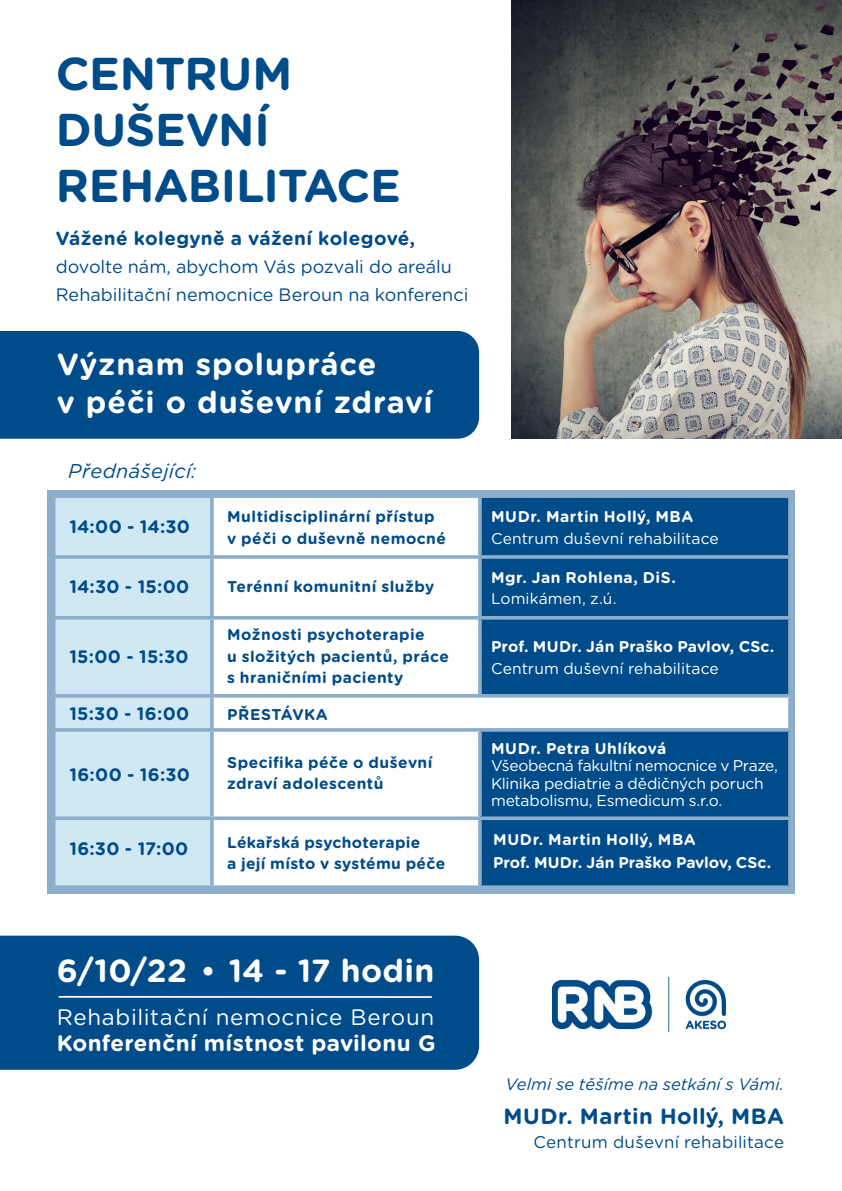
<style>
.page{position:relative;width:842px;height:1191px;background:#fff}
.page>*{position:absolute;margin:0;border:0;box-sizing:border-box;transform-origin:0 0}
.t1{font:700 46px "Gotham Rounded";letter-spacing:-.01em;color:#004b89}
.t2{font:700 32px "Gotham Rounded";letter-spacing:.01em;color:#fff}
.t3{font:700 30.6px/38px "Gotham Rounded";letter-spacing:.03em;color:#fff}
.t4{font:22.4px "Gotham Rounded";letter-spacing:.03em;color:#fff}
.t5{font:700 22.4px "Gotham Rounded";letter-spacing:.015em;color:#fff}
.t6{font:700 22px "Gotham Rounded";letter-spacing:.02em;color:#004b89}
.t7{font:italic 20px "Gotham Rounded";letter-spacing:.02em;color:#004b89}
.t8{font:700 19px "Gotham Rounded";letter-spacing:.02em;color:#004b89}
.t9{font:18px/28px "Gotham Rounded";color:#004b89}
.t10{font:700 18px "Gotham Rounded";letter-spacing:.015em;color:#004b89}
.t11{font:17px "Gotham Rounded";letter-spacing:.015em;color:#004b89}
.t12{font:italic 16.6px "Gotham Rounded";color:#004b89}
.t13{font:700 15.6px/21.4px "Gotham Rounded";letter-spacing:.025em;color:#004b89}
.t14{font:15.6px/17.6px "Gotham Rounded";letter-spacing:-.01em;color:#fff}
.t15{font:700 15.6px "Gotham Rounded";letter-spacing:.025em;color:#fff}
.t16{font:700 15.6px "Gotham Rounded";letter-spacing:.005em;color:#fff}
.t17{font:700 15.6px "Gotham Rounded";letter-spacing:-.005em;color:#fff}
.s1{font-family:"Futura TOT";font-weight:500}
</style>
<div class="page">
<img style="left:512px;top:0;width:330px;height:439px">
<div style="left:48px;top:490px;width:747px;height:403px;background:#8caeca"></div>
<div style="left:56px;top:498px;width:154px;height:387px;background:#cfe8f4"></div>
<div style="left:214px;top:498px;width:266px;height:387px;background:#fff"></div>
<svg style="left:480px;top:498px;width:308px;height:387px;background:#1b5e95"></svg>
<div style="left:480px;top:618px;width:310px;height:78px;background:#004b89"></div>
<svg style="left:55px;top:498px;width:1px;height:57px"></svg>
<svg style="left:788px;top:498px;width:1px;height:57px"></svg>
<svg style="left:55px;top:555px;width:157px;height:4px"></svg>
<svg style="left:55px;top:559px;width:1px;height:57px"></svg>
<svg style="left:480px;top:555px;width:310px;height:4px"></svg>
<svg style="left:788px;top:559px;width:1px;height:57px"></svg>
<hr style="left:52px;top:616px;width:160px;height:3px;background:#8caeca">
<svg style="left:54px;top:619px;width:2px;height:75px"></svg>
<hr style="left:52px;top:694px;width:160px;height:3px;background:#8caeca">
<svg style="left:54px;top:697px;width:2px;height:31px"></svg>
<svg style="left:788px;top:697px;width:2px;height:31px"></svg>
<hr style="left:52px;top:728px;width:160px;height:3px;background:#8caeca">
<svg style="left:54px;top:731px;width:2px;height:85px"></svg>
<hr style="left:480px;top:728px;width:312px;height:3px;background:#8caeca">
<svg style="left:788px;top:731px;width:2px;height:85px"></svg>
<svg style="left:54px;top:816px;width:158px;height:4px"></svg>
<svg style="left:55px;top:820px;width:1px;height:65px"></svg>
<svg style="left:480px;top:816px;width:310px;height:4px"></svg>
<svg style="left:788px;top:820px;width:2px;height:65px"></svg>
<svg style="left:54px;top:885px;width:158px;height:1px"></svg>
<svg style="left:480px;top:885px;width:310px;height:1px"></svg>
<svg style="left:213px;top:498px;width:1px;height:57px"></svg>
<svg style="left:478px;top:498px;width:4px;height:57px"></svg>
<svg style="left:212px;top:555px;width:268px;height:4px"></svg>
<svg style="left:213px;top:559px;width:1px;height:57px"></svg>
<svg style="left:478px;top:559px;width:4px;height:57px"></svg>
<hr style="left:212px;top:616px;width:268px;height:3px;background:#8caeca">
<svg style="left:210px;top:619px;width:4px;height:75px"></svg>
<hr style="left:212px;top:694px;width:268px;height:3px;background:#8caeca">
<svg style="left:210px;top:697px;width:4px;height:31px"></svg>
<hr style="left:212px;top:728px;width:268px;height:3px;background:#8caeca">
<svg style="left:210px;top:731px;width:4px;height:85px"></svg>
<svg style="left:478px;top:731px;width:4px;height:85px"></svg>
<svg style="left:212px;top:816px;width:268px;height:4px"></svg>
<svg style="left:213px;top:820px;width:1px;height:65px"></svg>
<svg style="left:478px;top:820px;width:4px;height:65px"></svg>
<svg style="left:212px;top:885px;width:268px;height:1px"></svg>
<hr style="left:480px;top:616px;width:312px;height:3px;background:#8caeca">
<svg style="left:478px;top:619px;width:4px;height:75px"></svg>
<svg style="left:788px;top:619px;width:2px;height:75px"></svg>
<hr style="left:480px;top:694px;width:312px;height:3px;background:#8caeca">
<div style="left:0;top:331px;width:479px;height:108px;background:#004b89"></div>
<img style="left:552px;top:977px;width:174px;height:56px">
<div style="left:0;top:935px;width:479px;height:134px;background:#004b89"></div>
<hr style="left:59px;top:996px;width:373px;height:2px;background:#fff">
<p class="t1" style="left:56px;top:40px;width:238px">CENTRUM</p>
<p class="t1" style="left:56px;top:96px;width:216px">DUŠEVNÍ</p>
<p class="t1" style="left:56px;top:152px;width:347px">REHABILITACE</p>
<p class="t8" style="left:56px;top:224px;width:361px">Vážené kolegyně a vážení kolegové,</p>
<p class="t9" style="left:56px;top:252px;width:414px">dovolte nám, abychom Vás pozvali do areálu<br>Rehabilitační nemocnice Beroun na konferenci</p>
<p class="t3" style="left:57px;top:344px;width:378px">Význam spolupráce<br>v péči o duševní zdraví</p>
<p class="t7" style="left:68px;top:457px;width:130px">Přednášející:</p>
<p class="t10" style="left:69px;top:513px;width:122px">14:00 - 14:30</p>
<p class="t13" style="left:227px;top:505px;width:220px">Multidisciplinární přístup v péči o duševně nemocné</p>
<p class="t15" style="left:491px;top:505px;width:204px">MUDr. Martin Hollý, MBA</p>
<p class="t14" style="left:491px;top:528px;width:229px">Centrum duševní rehabilitace</p>
<p class="t10" style="left:69px;top:574px;width:121px">14:30 - 15:00</p>
<p class="t13" style="left:227px;top:575px;width:209px">Terénní komunitní služby</p>
<p class="t15" style="left:491px;top:566px;width:186px">Mgr. Jan Rohlena, DiS.</p>
<p class="t14" style="left:491px;top:589px;width:127px">Lomikámen, z.ú.</p>
<p class="t10" style="left:69px;top:643px;width:121px">15:00 - 15:30</p>
<p class="t13" style="left:227px;top:623px;width:223px">Možnosti psychoterapie<br>u složitých pacientů, práce s hraničními pacienty</p>
<p class="t16" style="left:491px;top:635px;width:285px">Prof. MUDr. Ján Praško Pavlov, CSc.</p>
<p class="t14" style="left:491px;top:658px;width:229px">Centrum duševní rehabilitace</p>
<p class="t10" style="left:69px;top:700px;width:121px">15:30 - 16:00</p>
<p class="t13" style="left:227px;top:703px;width:102px">PŘESTÁVKA</p>
<p class="t10" style="left:69px;top:761px;width:122px">16:00 - 16:30</p>
<p class="t13" style="left:227px;top:751px;width:207px">Specifika péče o duševní zdraví adolescentů</p>
<p class="t15" style="left:491px;top:737px;width:177px">MUDr. Petra Uhlíková</p>
<p class="t14" style="left:491px;top:756px;width:288px">Všeobecná fakultní nemocnice v Praze,<br>Klinika pediatrie a dědičných poruch metabolismu, Esmedicum s.r.o.</p>
<p class="t10" style="left:69px;top:835px;width:120px">16:30 - 17:00</p>
<p class="t13" style="left:227px;top:831px;width:220px">Lékařská psychoterapie<br>a její místo v systému péče</p>
<p class="t15" style="left:493px;top:827px;width:204px">MUDr. Martin Hollý, MBA</p>
<p class="t17" style="left:493px;top:851px;width:280px">Prof. MUDr. Ján Praško Pavlov, CSc.</p>
<p class="t2" style="left:57px;top:947px;width:379px">6/10/22 <span class="s1">•</span> 14 - 17 hodin</p>
<p class="t4" style="left:57px;top:1001px;width:379px">Rehabilitační nemocnice Beroun</p>
<p class="t5" style="left:57px;top:1027px;width:380px">Konferenční místnost pavilonu G</p>
<p class="t12" style="left:505px;top:1072px;width:280px">Velmi se těšíme na setkání s Vámi.</p>
<p class="t6" style="left:503px;top:1100px;width:282px">MUDr. Martin Hollý, MBA</p>
<p class="t11" style="left:533px;top:1130px;width:252px">Centrum duševní rehabilitace</p>
</div>
